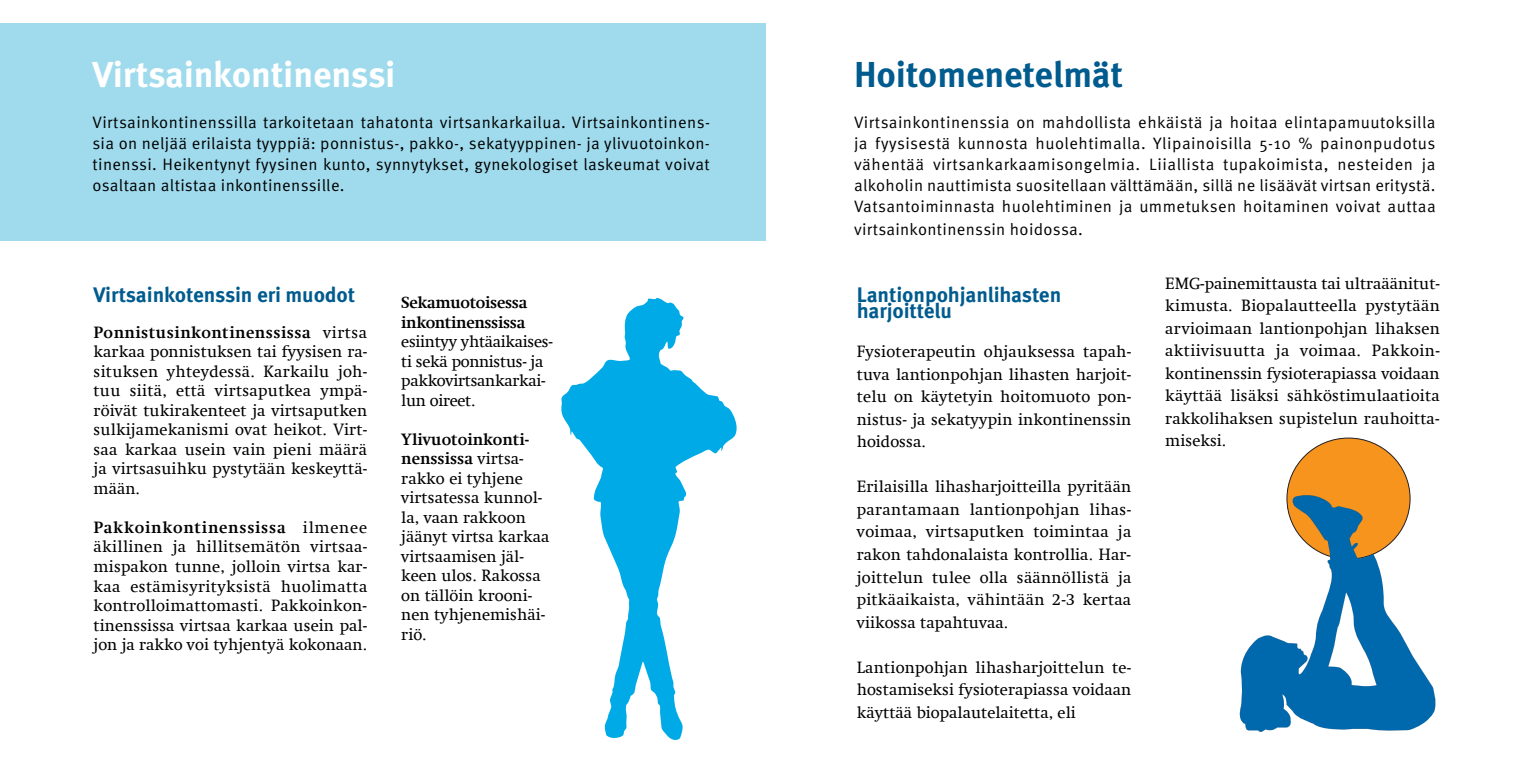
<style>
.page{position:relative;width:1531px;height:766px;background:#fff}
.page>*{position:absolute;margin:0;border:0;box-sizing:border-box;transform-origin:0 0}
.t1{font:700 36px "Meta Pro";letter-spacing:-.005em;color:#fff}
.t2{font:700 36px "Meta Pro";letter-spacing:-.005em;color:#005b8e}
.t3{font:700 21px/16.5px "Meta Pro";letter-spacing:-.005em;color:#005b8e}
.t4{font:16.5px/19.5px "Swift Com";color:#000;text-align:justify}
.t5{font:16.5px/21px "Meta Pro Norm";letter-spacing:.02em;color:#000;text-align:justify}
.t6{font:16.5px/19.5px "Swift Com";letter-spacing:-.02em;color:#000}
.t7{font:700 16.5px/19.5px "Swift Com";letter-spacing:-.02em;color:#000}
.s1{font-weight:700}
</style>
<div class="page">
<div style="left:0;top:23px;width:765px;height:217px;background:#9fdbed"></div>
<svg style="left:561px;top:298px;width:176px;height:442px"></svg>
<div style="left:1287px;top:438px;width:123px;height:121px;background:#f7941e;border-radius:50%"></div>
<svg style="left:1240px;top:495px;width:195px;height:236px"></svg>
<h1 class="t1" style="left:93px;top:46px;width:304px">Virtsainkontinenssi</h1>
<h1 class="t2" style="left:854px;top:46px;width:270px">Hoitomenetelmät</h1>
<p class="t5" style="left:854px;top:111px;width:583px">Virtsainkontinenssia on mahdollista ehkäistä ja hoitaa elintapamuutoksilla ja fyysisestä kunnosta huolehtimalla. Ylipainoisilla 5-10 % painonpudotus vähentää virtsankarkaamisongelmia. Liiallista tupakoimista, nesteiden ja alkoholin nauttimista suositellaan välttämään, sillä ne lisäävät virtsan eritystä.<br>Vatsantoiminnasta huolehtiminen ja ummetuksen hoitaminen voivat auttaa</p>
<p class="t5" style="left:854px;top:217px;width:230px">virtsainkontinenssin hoidossa.</p>
<p class="t5" style="left:93px;top:111px;width:619px">Virtsainkontinenssilla tarkoitetaan tahatonta virtsankarkailua. Virtsainkontinens&shy;sia on neljää erilaista tyyppiä: ponnistus-, pakko-, sekatyyppinen- ja ylivuotoinkon&shy;tinenssi. Heikentynyt fyysinen kunto, synnytykset, gynekologiset laskeumat voivat osaltaan altistaa inkontinenssille.</p>
<p class="t3" style="left:94px;top:285px;width:263px">Virtsainkotenssin eri muodot</p>
<p class="t4" style="left:94px;top:322px;width:275px"><span class="s1">Ponnistusinkontinenssissa</span> virtsa karkaa ponnistuksen tai fyysisen ra&shy;situksen yhteydessä. Karkailu joh&shy;tuu siitä, että virtsaputkea ympä&shy;röivät tukirakenteet ja virtsaputken sulkijamekanismi ovat heikot. Virt&shy;saa karkaa usein vain pieni määrä ja virtsasuihku pystytään keskeyttä&shy;mään.</p>
<p class="t4" style="left:94px;top:517px;width:275px"><span class="s1">Pakkoinkontinenssissa</span> ilmenee äkillinen ja hillitsemätön virtsaa&shy;mispakon tunne, jolloin virtsa kar&shy;kaa estämisyrityksistä huolimatta kontrolloimattomasti. Pakkoinkon&shy;tinenssissa virtsaa karkaa usein pal&shy;jon ja rakko voi tyhjentyä kokonaan.</p>
<p class="t7" style="left:401px;top:292px;width:128px">Sekamuotoisessa inkontinenssissa</p>
<p class="t6" style="left:401px;top:332px;width:153px">esiintyy yhtäaikaises&shy;ti sekä ponnistus- ja pakkovirtsankarkai&shy;lun oireet.</p>
<p class="t4" style="left:401px;top:429px;width:150px;text-align:left"><span class="s1">Ylivuotoinkonti&shy;nenssissa</span> virtsa&shy;rakko ei tyhjene virtsatessa kunnol&shy;la, vaan rakkoon jäänyt virtsa karkaa virtsaamisen jäl&shy;keen ulos. Rakossa on tällöin krooni&shy;nen tyhjenemishäi&shy;riö.</p>
<p class="t3" style="left:857px;top:285px;width:206px">Lantionpohjanlihasten harjoittelu</p>
<p class="t4" style="left:857px;top:340px;width:276px;line-height:22.5px">Fysioterapeutin ohjauksessa tapah&shy;tuva lantionpohjan lihasten harjoit&shy;telu on käytetyin hoitomuoto pon&shy;nistus- ja sekatyypin inkontinenssin hoidossa.</p>
<p class="t4" style="left:857px;top:475px;width:276px;line-height:22.5px">Erilaisilla lihasharjoitteilla pyritään parantamaan lantionpohjan lihas&shy;voimaa, virtsaputken toimintaa ja rakon tahdonalaista kontrollia. Har&shy;joittelun tulee olla säännöllistä ja pitkäaikaista, vähintään 2-3 kertaa viikossa tapahtuvaa.</p>
<p class="t4" style="left:857px;top:655px;width:276px;line-height:22.5px">Lantionpohjan lihasharjoittelun te&shy;hostamiseksi fysioterapiassa voidaan käyttää biopalautelaitetta, eli</p>
<p class="t4" style="left:1165px;top:272px;width:276px;line-height:22.5px">EMG-painemittausta tai ultraäänitut&shy;kimusta. Biopalautteella pystytään arvioimaan lantionpohjan lihaksen aktiivisuutta ja voimaa. Pakkoin&shy;kontinenssin fysioterapiassa voidaan käyttää lisäksi sähköstimulaatioita rakkolihaksen supistelun rauhoitta&shy;miseksi.</p>
</div>
